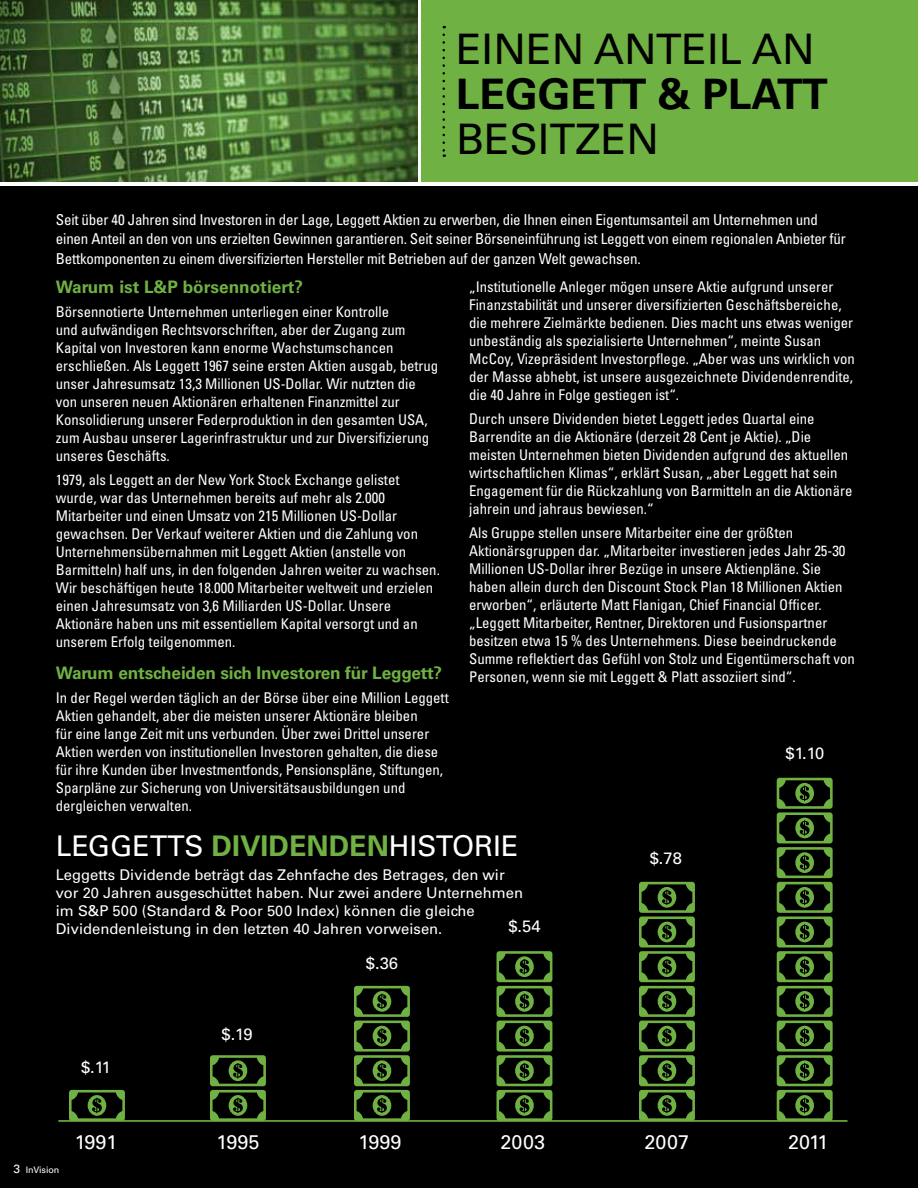
<style>
.page{position:relative;width:918px;height:1188px;background:#fff}
.page>*{position:absolute;margin:0;border:0;box-sizing:border-box;transform-origin:0 0}
.t1{font:42px "Univers";color:#000}
.t2{font:700 42px "Univers";color:#000}
.t3{font:28.5px "Univers";color:#fff}
.t4{font:19.8px "Univers";color:#fff}
.t5{font:700 17.25px "Univers";letter-spacing:-.01em;color:#6fb142}
.t6{font:16.5px "Univers";letter-spacing:-.03em;color:#fff}
.t7{font:condensed 15px/19.5px "Univers";letter-spacing:-.01em;color:#fff}
.t8{font:condensed 14.85px/18px "Univers";color:#fff}
.t9{font:14.85px/18px "Univers";color:#fff}
.t10{font:9px "Univers";letter-spacing:-.01em;color:#fff}
.s1{font-weight:700;color:#6fb142}
.s2{font-size:12px}
</style>
<div class="page">
<div style="left:0;top:186px;width:918px;height:1002px;background:#000"></div>
<div style="left:422px;top:0;width:496px;height:182px;background:#6fb142"></div>
<hr style="left:58px;top:1120px;width:789px;height:2px;background:#6fb142">
<svg style="left:69px;top:1090px;width:56px;height:31px"></svg>
<svg style="left:210px;top:1055px;width:56px;height:66px"></svg>
<svg style="left:354px;top:986px;width:56px;height:135px"></svg>
<svg style="left:496px;top:951px;width:56px;height:170px"></svg>
<svg style="left:639px;top:882px;width:56px;height:239px"></svg>
<svg style="left:777px;top:778px;width:56px;height:343px"></svg>
<img style="left:0;top:0;width:417px;height:182px">
<svg style="left:442px;top:35px;width:3px;height:122px"></svg>
<h1 class="t1" style="left:456px;top:24px;width:51px">Einen</h1>
<h1 class="t1" style="left:594px;top:24px;width:54px">Anteil</h1>
<h1 class="t1" style="left:752px;top:24px;width:31px">an</h1>
<h1 class="t2" style="left:456px;top:69px;width:373px">LEGGETT &amp; PLATT</h1>
<h1 class="t1" style="left:456px;top:114px;width:24px">besit</h1>
<h1 class="t1" style="left:575px;top:114px;width:53px">zen</h1>
<p class="t7" style="left:56px;top:210px;width:792px">Seit über 40 Jahren sind Investoren in der Lage, Leggett Aktien zu erwerben, die Ihnen einen Eigentumsanteil am Unternehmen und einen Anteil an den von uns erzielten Gewinnen garantieren. Seit seiner Börseneinführung ist Leggett von einem regionalen Anbieter für<br>Bettkomponenten zu einem diversifizierten Hersteller mit Betrieben auf der ganzen Welt gewachsen.</p>
<p class="t5" style="left:56px;top:277px;width:249px">Warum ist L&amp;P börsennotiert?</p>
<p class="t8" style="left:56px;top:303px;width:384px">Börsennotierte Unternehmen unterliegen einer Kontrolle<br>und aufwändigen Rechtsvorschriften, aber der Zugang zum Kapital von Investoren kann enorme Wachstumschancen erschließen. Als Leggett 1967 seine ersten Aktien ausgab, betrug unser Jahresumsatz 13,3 Millionen US-Dollar. Wir nutzten die von unseren neuen Aktionären erhaltenen Finanzmittel zur Konsolidierung unserer Federproduktion in den gesamten USA, zum Ausbau unserer Lagerinfrastruktur und zur Diversifizierung unseres Geschäfts.</p>
<p class="t8" style="left:56px;top:471px;width:386px">1979, als Leggett an der New York Stock Exchange gelistet wurde, war das Unternehmen bereits auf mehr als 2.000<br>Mitarbeiter und einen Umsatz von 215 Millionen US-Dollar gewachsen. Der Verkauf weiterer Aktien und die Zahlung von Unternehmensübernahmen mit Leggett Aktien (anstelle von Barmitteln) half uns, in den folgenden Jahren weiter zu wachsen.<br>Wir beschäftigen heute 18.000 Mitarbeiter weltweit und erzielen einen Jahresumsatz von 3,6 Milliarden US-Dollar. Unsere Aktionäre haben uns mit essentiellem Kapital versorgt und an unserem Erfolg teilgenommen.</p>
<p class="t5" style="left:56px;top:663px;width:388px">Warum entscheiden sich Investoren für Leggett?</p>
<p class="t8" style="left:56px;top:688px;width:395px">In der Regel werden täglich an der Börse über eine Million Leggett Aktien gehandelt, aber die meisten unserer Aktionäre bleiben<br>für eine lange Zeit mit uns verbunden. Über zwei Drittel unserer Aktien werden von institutionellen Investoren gehalten, die diese für ihre Kunden über Investmentfonds, Pensionspläne, Stiftungen, Sparpläne zur Sicherung von Universitätsausbildungen und dergleichen verwalten.</p>
<p class="t8" style="left:469px;top:278px;width:387px">„Institutionelle Anleger mögen unsere Aktie aufgrund unserer Finanzstabilität und unserer diversifizierten Geschäftsbereiche, die mehrere Zielmärkte bedienen. Dies macht uns etwas weniger unbeständig als spezialisierte Unternehmen“, meinte Susan McCoy, Vizepräsident Investorpflege. „Aber was uns wirklich von der Masse abhebt, ist unsere ausgezeichnete Dividendenrendite, die 40 Jahre in Folge gestiegen ist“.</p>
<p class="t8" style="left:469px;top:410px;width:385px">Durch unsere Dividenden bietet Leggett jedes Quartal eine Barrendite an die Aktionäre (derzeit 28 Cent je Aktie). „Die meisten Unternehmen bieten Dividenden aufgrund des aktuellen wirtschaftlichen Klimas“, erklärt Susan, „aber Leggett hat sein Engagement für die Rückzahlung von Barmitteln an die Aktionäre jahrein und jahraus bewiesen.“</p>
<p class="t8" style="left:469px;top:524px;width:387px">Als Gruppe stellen unsere Mitarbeiter eine der größten Aktionärsgruppen dar. „Mitarbeiter investieren jedes Jahr 25-30<br>Millionen US-Dollar ihrer Bezüge in unsere Aktienpläne. Sie haben allein durch den Discount Stock Plan 18 Millionen Aktien erworben“, erläuterte Matt Flanigan, Chief Financial Officer. „Leggett Mitarbeiter, Rentner, Direktoren und Fusionspartner besitzen etwa 15 % des Unternehmens. Diese beeindruckende Summe reflektiert das Gefühl von Stolz und Eigentümerschaft von Personen, wenn sie mit Leggett &amp; Platt assoziiert sind“.</p>
<p class="t6" style="left:786px;top:743px;width:40px">$1.10</p>
<h2 class="t3" style="left:56px;top:829px;width:464px">LEGGETTS <span class="s1">DIVIDENDEN</span>HISTORIE</h2>
<p class="t9" style="left:56px;top:866px;width:469px">Leggetts Dividende beträgt das Zehnfache des Betrages, den wir vor 20 Jahren ausgeschüttet haben. Nur zwei andere Unternehmen im S&amp;P 500 (Standard &amp; Poor 500 Index) können die gleiche Dividendenleistung in den letzten 40 Jahren vorweisen.</p>
<p class="t6" style="left:508px;top:916px;width:34px">$.54</p>
<p class="t6" style="left:81px;top:1058px;width:31px">$.11</p>
<p class="t6" style="left:222px;top:1024px;width:33px">$.19</p>
<p class="t6" style="left:366px;top:954px;width:34px">$.36</p>
<p class="t6" style="left:650px;top:848px;width:34px">$.78</p>
<p class="t10" style="left:14px;top:1165px;width:47px"><span class="s2">3</span> InVision</p>
<h3 class="t4" style="left:75px;top:1130px;width:44px">1991</h3>
<h3 class="t4" style="left:217px;top:1130px;width:44px">1995</h3>
<h3 class="t4" style="left:359px;top:1130px;width:44px">1999</h3>
<h3 class="t4" style="left:500px;top:1130px;width:46px">2003</h3>
<h3 class="t4" style="left:644px;top:1130px;width:46px">2007</h3>
<h3 class="t4" style="left:788px;top:1130px;width:42px">2011</h3>
</div>
